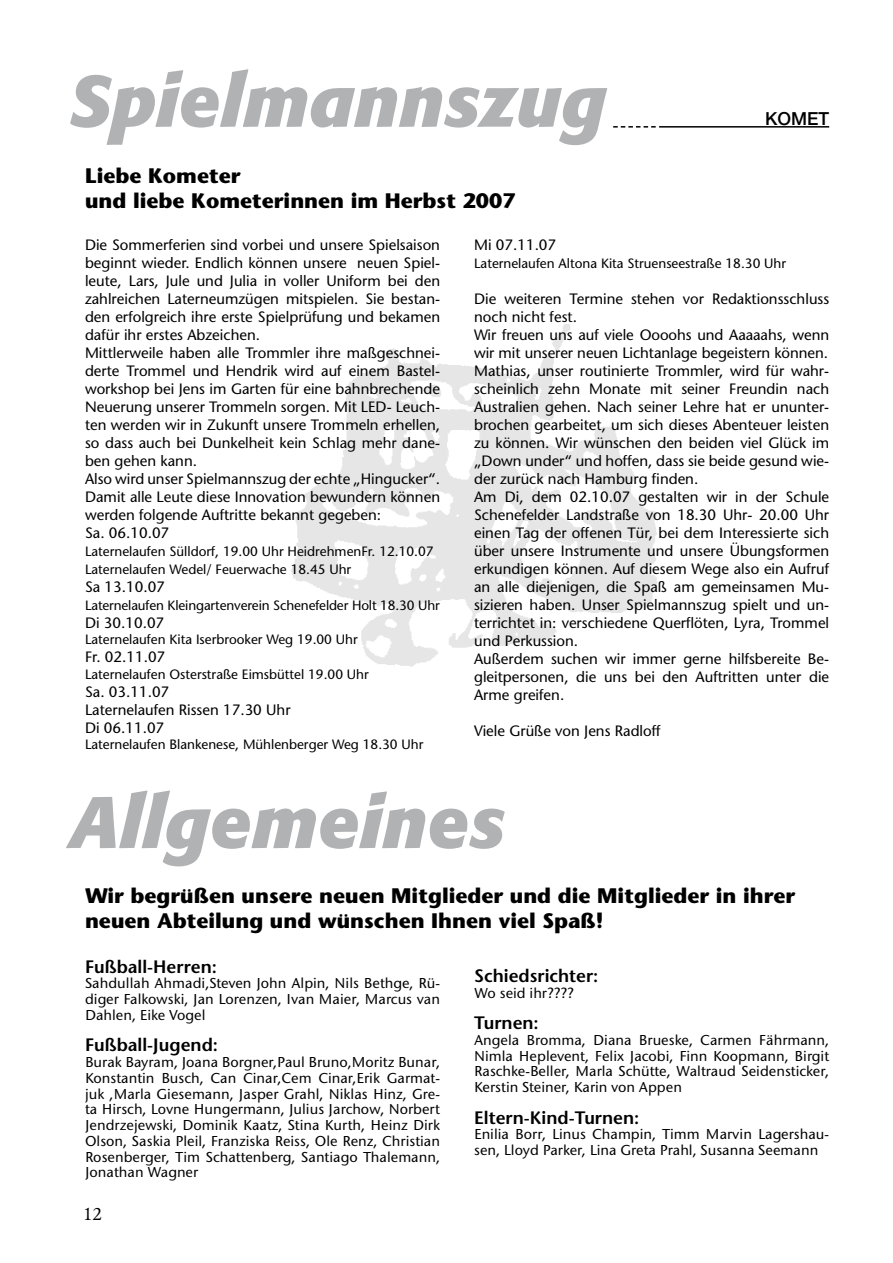
<style>
.page{position:relative;width:893px;height:1263px;background:#fff}
.page>*{position:absolute;margin:0;border:0;box-sizing:border-box;transform-origin:0 0}
.t1{font:italic 700 72px "Formata";color:#b1b2b4}
.t2{font:700 21px/25.2px "Stone Sans";color:#000}
.t3{font:600 18px "Stone Sans";color:#000}
.t4{font:500 18px "Helvetica Neue";color:#000}
.t5{font:18px "Legacy Serif";color:#000}
.t6{font:15px/18px "Stone Sans";color:#000}
.t7{font:500 15px/15.8px "Stone Sans EF";color:#000;text-align:justify}
.t8{font:13.5px/18px "Stone Sans";color:#000}
</style>
<div class="page">
<hr style="left:659px;top:126px;width:170px;height:2px;background:#000">
<svg style="left:613px;top:126px;width:43px;height:2px"></svg>
<img style="left:291px;top:324px;width:367px;height:343px">
<h1 class="t1" style="left:69px;top:57px;width:539px">Spielmannszug</h1>
<p class="t4" style="left:765px;top:107px;width:66px">KOMET</p>
<h2 class="t2" style="left:85px;top:162px;width:432px">Liebe Kometer<br>und liebe Kometerinnen im Herbst 2007</h2>
<p class="t6" style="left:85px;top:236px;width:357px">Die Sommerferien sind vorbei und unsere Spielsaison beginnt wieder. Endlich können unsere neuen Spiel&shy;leute, Lars, Jule und Julia in voller Uniform bei den zahlreichen Laterneumzügen mitspielen. Sie bestan&shy;den erfolgreich ihre erste Spielprüfung und bekamen dafür ihr erstes Abzeichen.<br>Mittlerweile haben alle Trommler ihre maßgeschnei&shy;derte Trommel und Hendrik wird auf einem Bastel&shy;workshop bei Jens im Garten für eine bahnbrechende Neuerung unserer Trommeln sorgen. Mit LED- Leuch&shy;ten werden wir in Zukunft unsere Trommeln erhellen, so dass auch bei Dunkelheit kein Schlag mehr dane&shy;ben gehen kann.<br>Also wird unser Spielmannszug der echte „Hingucker“.<br>Damit alle Leute diese Innovation bewundern können werden folgende Auftritte bekannt gegeben:<br>Sa. 06.10.07</p>
<p class="t8" style="left:85px;top:542px;width:350px">Laternelaufen Sülldorf, 19.00 Uhr HeidrehmenFr. 12.10.07<br>Laternelaufen Wedel/ Feuerwache 18.45 Uhr</p>
<p class="t6" style="left:85px;top:578px;width:81px">Sa 13.10.07</p>
<p class="t8" style="left:85px;top:596px;width:356px">Laternelaufen Kleingartenverein Schenefelder Holt 18.30 Uhr</p>
<p class="t6" style="left:85px;top:614px;width:81px">Di 30.10.07</p>
<p class="t8" style="left:85px;top:630px;width:274px">Laternelaufen Kita Iserbrooker Weg 19.00 Uhr</p>
<p class="t6" style="left:85px;top:648px;width:82px">Fr. 02.11.07</p>
<p class="t8" style="left:85px;top:665px;width:285px">Laternelaufen Osterstraße Eimsbüttel 19.00 Uhr</p>
<p class="t6" style="left:85px;top:682px;width:207px">Sa. 03.11.07<br>Laternelaufen Rissen 17.30 Uhr<br>Di 06.11.07</p>
<p class="t8" style="left:85px;top:735px;width:340px">Laternelaufen Blankenese, Mühlenberger Weg 18.30 Uhr</p>
<p class="t6" style="left:474px;top:236px;width:84px">Mi 07.11.07</p>
<p class="t8" style="left:474px;top:254px;width:314px">Laternelaufen Altona Kita Struenseestraße 18.30 Uhr</p>
<p class="t6" style="left:474px;top:290px;width:357px">Die weiteren Termine stehen vor Redaktionsschluss noch nicht fest.<br>Wir freuen uns auf viele Oooohs und Aaaaahs, wenn wir mit unserer neuen Lichtanlage begeistern können.<br>Mathias, unser routinierte Trommler, wird für wahr&shy;scheinlich zehn Monate mit seiner Freundin nach Australien gehen. Nach seiner Lehre hat er ununter&shy;brochen gearbeitet, um sich dieses Abenteuer leisten zu können. Wir wünschen den beiden viel Glück im „Down under“ und hoffen, dass sie beide gesund wie&shy;der zurück nach Hamburg finden.<br>Am Di, dem 02.10.07 gestalten wir in der Schule Schenefelder Landstraße von 18.30 Uhr- 20.00 Uhr einen Tag der offenen Tür, bei dem Interessierte sich über unsere Instrumente und unsere Übungsformen erkundigen können. Auf diesem Wege also ein Aufruf an alle diejenigen, die Spaß am gemeinsamen Mu&shy;sizieren haben. Unser Spielmannszug spielt und un&shy;terrichtet in: verschiedene Querflöten, Lyra, Trommel und Perkussion.<br>Außerdem suchen wir immer gerne hilfsbereite Be&shy;gleitpersonen, die uns bei den Auftritten unter die Arme greifen.</p>
<p class="t6" style="left:474px;top:722px;width:188px">Viele Grüße von Jens Radloff</p>
<h1 class="t1" style="left:70px;top:778px;width:437px">Allgemeines</h1>
<h2 class="t2" style="left:85px;top:882px;width:712px">Wir begrüßen unsere neuen Mitglieder und die Mitglieder in ihrer neuen Abteilung und wünschen Ihnen viel Spaß!</h2>
<p class="t3" style="left:85px;top:955px;width:134px">Fußball-Herren:</p>
<p class="t7" style="left:85px;top:975px;width:357px">Sahdullah Ahmadi,Steven John Alpin, Nils Bethge, Rü&shy;diger Falkowski, Jan Lorenzen, Ivan Maier, Marcus van Dahlen, Eike Vogel</p>
<p class="t3" style="left:85px;top:1034px;width:135px">Fußball-Jugend:</p>
<p class="t7" style="left:85px;top:1054px;width:357px">Burak Bayram, Joana Borgner,Paul Bruno,Moritz Bunar, Konstantin Busch, Can Cinar,Cem Cinar,Erik Garmat&shy;juk ,Marla Giesemann, Jasper Grahl, Niklas Hinz, Gre&shy;ta Hirsch, Lovne Hungermann, Julius Jarchow, Norbert Jendrzejewski, Dominik Kaatz, Stina Kurth, Heinz Dirk Olson, Saskia Pleil, Franziska Reiss, Ole Renz, Christian Rosenberger, Tim Schattenberg, Santiago Thalemann, Jonathan Wagner</p>
<p class="t5" style="left:83px;top:1204px;width:21px">12</p>
<p class="t3" style="left:474px;top:964px;width:126px">Schiedsrichter:</p>
<p class="t7" style="left:474px;top:985px;width:101px">Wo seid ihr????</p>
<p class="t3" style="left:474px;top:1012px;width:66px">Turnen:</p>
<p class="t7" style="left:474px;top:1032px;width:357px">Angela Bromma, Diana Brueske, Carmen Fährmann, Nimla Heplevent, Felix Jacobi, Finn Koopmann, Birgit Raschke-Beller, Marla Schütte, Waltraud Seidensticker, Kerstin Steiner, Karin von Appen</p>
<p class="t3" style="left:474px;top:1106px;width:167px">Eltern-Kind-Turnen:</p>
<p class="t7" style="left:474px;top:1126px;width:357px">Enilia Borr, Linus Champin, Timm Marvin Lagershau&shy;sen, Lloyd Parker, Lina Greta Prahl, Susanna Seemann</p>
</div>
